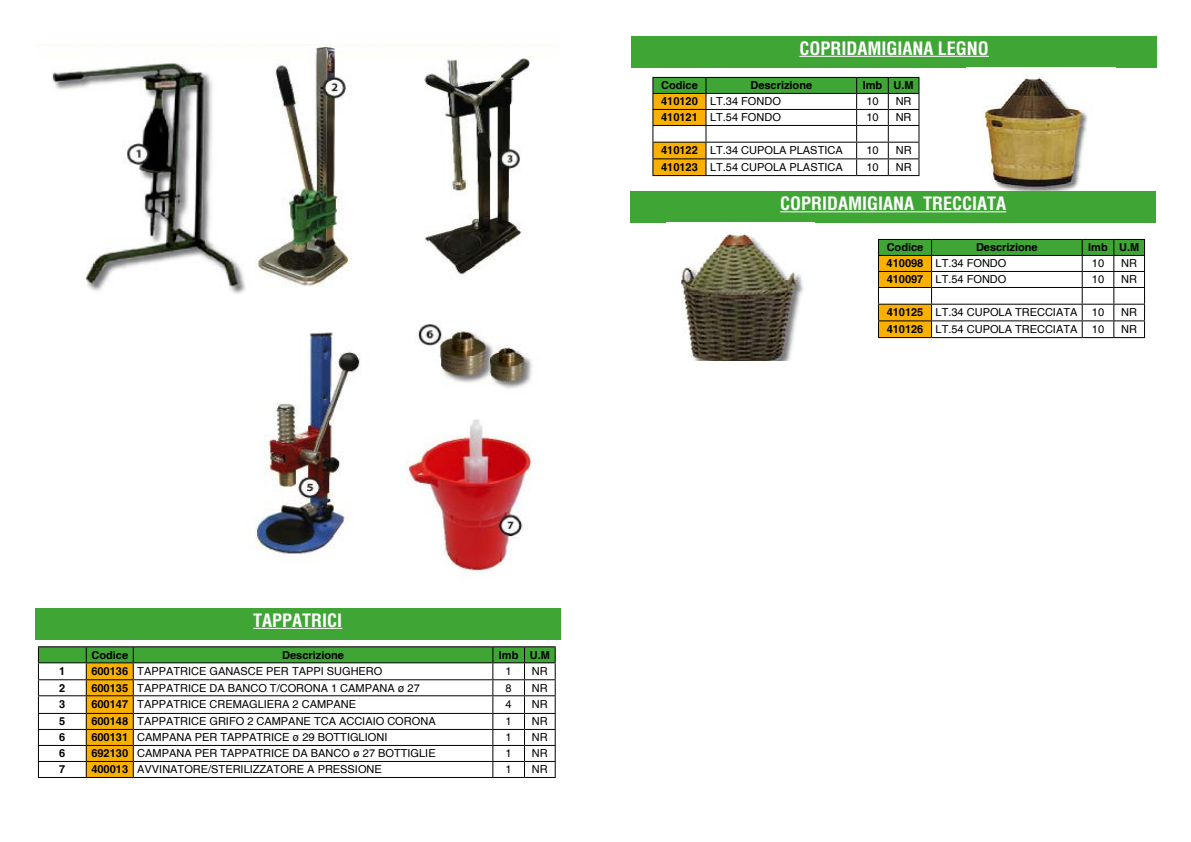
<style>
.page{position:relative;width:1191px;height:842px;background:#fff}
.page>*{position:absolute;margin:0;border:0;box-sizing:border-box;transform-origin:0 0}
.t1{font:700 condensed 18px "Helvetica";color:#fff}
.t2{font:11px "Helvetica";color:#000}
.t3{font:700 11px "Helvetica";color:#000}
.s1{font-weight:700}
</style>
<div class="page">
<img style="left:35px;top:44px;width:523px;height:530px">
<hr style="left:38px;top:646px;width:48px;height:1px;background:#000">
<hr style="left:86px;top:646px;width:47px;height:1px;background:#000">
<hr style="left:133px;top:646px;width:360px;height:1px;background:#000">
<hr style="left:493px;top:646px;width:31px;height:1px;background:#000">
<hr style="left:524px;top:646px;width:32px;height:1px;background:#000">
<svg style="left:38px;top:647px;width:518px;height:130px"></svg>
<hr style="left:38px;top:777px;width:48px;height:1px;background:#000">
<hr style="left:86px;top:777px;width:47px;height:1px;background:#000">
<hr style="left:133px;top:777px;width:360px;height:1px;background:#000">
<hr style="left:493px;top:777px;width:31px;height:1px;background:#000">
<hr style="left:524px;top:777px;width:32px;height:1px;background:#000">
<div style="left:35px;top:608px;width:525px;height:31px;background:#3fa535"></div>
<hr style="left:253px;top:628px;width:89px;height:1px;background:#fff">
<svg style="left:652px;top:77px;width:267px;height:98px"></svg>
<hr style="left:652px;top:175px;width:54px;height:1px;background:#000">
<hr style="left:706px;top:175px;width:150px;height:1px;background:#000">
<hr style="left:856px;top:175px;width:32px;height:1px;background:#000">
<hr style="left:888px;top:175px;width:31px;height:1px;background:#000">
<div style="left:631px;top:36px;width:525px;height:31px;background:#3fa535"></div>
<hr style="left:799px;top:56px;width:190px;height:1px;background:#fff">
<img style="left:967px;top:74px;width:148px;height:118px">
<div style="left:630px;top:192px;width:525px;height:31px;background:#3fa535"></div>
<hr style="left:780px;top:211px;width:226px;height:1px;background:#fff">
<svg style="left:878px;top:239px;width:267px;height:98px"></svg>
<hr style="left:878px;top:337px;width:53px;height:1px;background:#000">
<hr style="left:931px;top:337px;width:151px;height:1px;background:#000">
<hr style="left:1082px;top:337px;width:31px;height:1px;background:#000">
<hr style="left:1113px;top:337px;width:32px;height:1px;background:#000">
<img style="left:681px;top:229px;width:123px;height:131px">
<h1 class="t1" style="left:253px;top:608px;width:91px">TAPPATRICI</h1>
<p class="t3" style="left:91px;top:648px;width:38px">Codice</p>
<p class="t3" style="left:282px;top:648px;width:63px">Descrizione</p>
<p class="t3" style="left:499px;top:648px;width:53px">Imb U.M</p>
<p class="t3" style="left:59px;top:664px;width:8px">1</p>
<p class="t2" style="left:91px;top:664px;width:292px"><span class="s1">600136</span> TAPPATRICE GANASCE PER TAPPI SUGHERO</p>
<p class="t2" style="left:505px;top:664px;width:8px">1</p>
<p class="t2" style="left:532px;top:664px;width:17px">NR</p>
<p class="t3" style="left:59px;top:681px;width:8px">2</p>
<p class="t2" style="left:91px;top:681px;width:330px"><span class="s1">600135</span> TAPPATRICE DA BANCO T/CORONA 1 CAMPANA ø 27</p>
<p class="t2" style="left:505px;top:681px;width:8px">8</p>
<p class="t2" style="left:532px;top:681px;width:17px">NR</p>
<p class="t3" style="left:59px;top:697px;width:8px">3</p>
<p class="t2" style="left:91px;top:697px;width:266px"><span class="s1">600147</span> TAPPATRICE CREMAGLIERA 2 CAMPANE</p>
<p class="t2" style="left:505px;top:697px;width:8px">4</p>
<p class="t2" style="left:532px;top:697px;width:17px">NR</p>
<p class="t3" style="left:59px;top:715px;width:8px">5</p>
<p class="t2" style="left:91px;top:715px;width:346px"><span class="s1">600148</span> TAPPATRICE GRIFO 2 CAMPANE TCA ACCIAIO CORONA</p>
<p class="t2" style="left:505px;top:715px;width:8px">1</p>
<p class="t2" style="left:532px;top:715px;width:17px">NR</p>
<p class="t3" style="left:59px;top:731px;width:8px">6</p>
<p class="t2" style="left:91px;top:731px;width:297px"><span class="s1">600131</span> CAMPANA PER TAPPATRICE ø 29 BOTTIGLIONI</p>
<p class="t2" style="left:505px;top:731px;width:8px">1</p>
<p class="t2" style="left:532px;top:731px;width:17px">NR</p>
<p class="t3" style="left:59px;top:747px;width:8px">6</p>
<p class="t2" style="left:91px;top:747px;width:346px"><span class="s1">692130</span> CAMPANA PER TAPPATRICE DA BANCO ø 27 BOTTIGLIE</p>
<p class="t2" style="left:505px;top:747px;width:8px">1</p>
<p class="t2" style="left:532px;top:747px;width:17px">NR</p>
<p class="t3" style="left:59px;top:763px;width:8px">7</p>
<p class="t2" style="left:91px;top:763px;width:292px"><span class="s1">400013</span> AVVINATORE/STERILIZZATORE A PRESSIONE</p>
<p class="t2" style="left:505px;top:763px;width:8px">1</p>
<p class="t2" style="left:532px;top:763px;width:17px">NR</p>
<h1 class="t1" style="left:799px;top:36px;width:191px">COPRIDAMIGIANA LEGNO</h1>
<p class="t3" style="left:661px;top:79px;width:38px">Codice</p>
<p class="t3" style="left:750px;top:79px;width:63px">Descrizione</p>
<p class="t3" style="left:862px;top:79px;width:53px">Imb U.M</p>
<p class="t2" style="left:661px;top:95px;width:121px"><span class="s1">410120</span> LT.34 FONDO</p>
<p class="t2" style="left:866px;top:95px;width:14px">10</p>
<p class="t2" style="left:895px;top:95px;width:17px">NR</p>
<p class="t2" style="left:661px;top:111px;width:121px"><span class="s1">410121</span> LT.54 FONDO</p>
<p class="t2" style="left:866px;top:111px;width:14px">10</p>
<p class="t2" style="left:895px;top:111px;width:17px">NR</p>
<p class="t2" style="left:661px;top:144px;width:183px"><span class="s1">410122</span> LT.34 CUPOLA PLASTICA</p>
<p class="t2" style="left:866px;top:144px;width:14px">10</p>
<p class="t2" style="left:895px;top:144px;width:17px">NR</p>
<p class="t2" style="left:661px;top:161px;width:183px"><span class="s1">410123</span> LT.54 CUPOLA PLASTICA</p>
<p class="t2" style="left:866px;top:161px;width:14px">10</p>
<p class="t2" style="left:895px;top:161px;width:17px">NR</p>
<h1 class="t1" style="left:780px;top:192px;width:228px">COPRIDAMIGIANA TRECCIATA</h1>
<p class="t3" style="left:886px;top:241px;width:38px">Codice</p>
<p class="t3" style="left:976px;top:241px;width:63px">Descrizione</p>
<p class="t3" style="left:1088px;top:241px;width:53px">Imb U.M</p>
<p class="t2" style="left:886px;top:257px;width:121px"><span class="s1">410098</span> LT.34 FONDO</p>
<p class="t2" style="left:1092px;top:257px;width:14px">10</p>
<p class="t2" style="left:1121px;top:257px;width:17px">NR</p>
<p class="t2" style="left:886px;top:273px;width:121px"><span class="s1">410097</span> LT.54 FONDO</p>
<p class="t2" style="left:1092px;top:273px;width:14px">10</p>
<p class="t2" style="left:1121px;top:273px;width:17px">NR</p>
<p class="t2" style="left:886px;top:306px;width:192px"><span class="s1">410125</span> LT.34 CUPOLA TRECCIATA</p>
<p class="t2" style="left:1092px;top:306px;width:14px">10</p>
<p class="t2" style="left:1121px;top:306px;width:17px">NR</p>
<p class="t2" style="left:886px;top:323px;width:192px"><span class="s1">410126</span> LT.54 CUPOLA TRECCIATA</p>
<p class="t2" style="left:1092px;top:323px;width:14px">10</p>
<p class="t2" style="left:1121px;top:323px;width:17px">NR</p>
</div>
